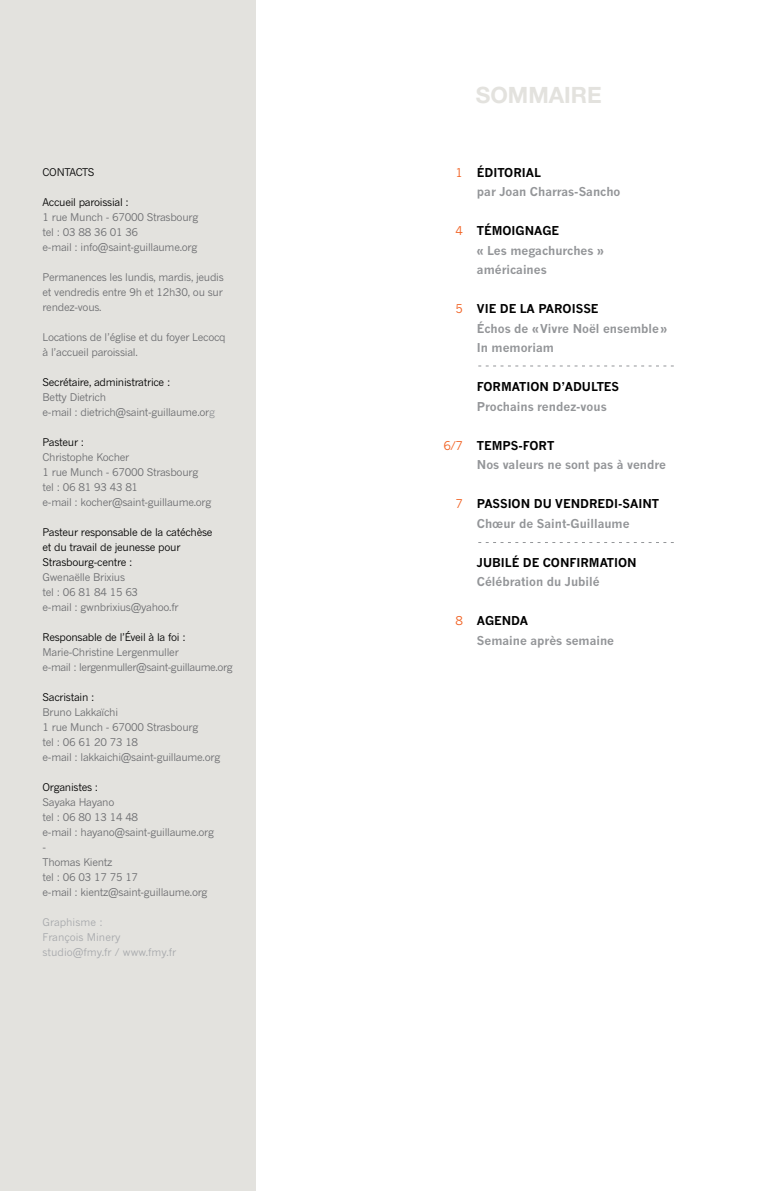
<style>
.page{position:relative;width:766px;height:1191px;background:#fff}
.page>*{position:absolute;margin:0;border:0;box-sizing:border-box;transform-origin:0 0}
.t1{font:700 22.5px "Helvetica Neue LT Pro";color:#e3e2de}
.t2{font:700 12px/19.5px "News Gothic";color:#939598}
.t3{font:700 12px "News Gothic";color:#000}
.t4{font:12px "News Gothic";color:#f16122}
.t5{font:10.5px/15px "News Gothic";letter-spacing:-.025em;color:#6d6e71}
.t6{font:10.5px/15px "News Gothic";letter-spacing:-.025em;color:#000}
.t7{font:10.5px/15px "News Gothic";color:#a7a9ac}
.s1{color:#939598}
</style>
<div class="page">
<div style="left:0;top:0;width:255px;height:1191px;background:#e3e2de"></div>
<svg style="left:478px;top:366px;width:195px;height:1px"></svg>
<svg style="left:478px;top:542px;width:195px;height:1px"></svg>
<p class="t6" style="left:43px;top:164px;width:53px">CONTACTS</p>
<p class="t6" style="left:43px;top:194px;width:88px">Accueil paroissial :</p>
<p class="t5" style="left:43px;top:209px;width:157px">1 rue Munch - 67000 Strasbourg tel : 03 88 36 01 36<br>e-mail : info@saint-guillaume.org</p>
<p class="t5" style="left:43px;top:269px;width:183px;text-align:justify">Permanences les lundis, mardis, jeudis et vendredis entre 9h et 12h30, ou sur rendez-vous.</p>
<p class="t5" style="left:43px;top:329px;width:185px">Locations de l’église et du foyer Lecocq à l’accueil paroissial.</p>
<p class="t6" style="left:43px;top:374px;width:129px">Secrétaire, administratrice :</p>
<p class="t5" style="left:43px;top:389px;width:174px">Betty Dietrich<br>e-mail : dietrich@saint-guillaume.or<span class="s1">g</span></p>
<p class="t6" style="left:43px;top:434px;width:43px">Pasteur :</p>
<p class="t5" style="left:43px;top:449px;width:170px">Christophe Kocher<br>1 rue Munch - 67000 Strasbourg tel : 06 81 93 43 81<br>e-mail : kocher@saint-guillaume.org</p>
<p class="t6" style="left:43px;top:524px;width:171px">Pasteur responsable de la catéchèse et du travail de jeunesse pour<br>Strasbourg-centre :</p>
<p class="t5" style="left:43px;top:569px;width:137px">Gwenaëlle Brixius<br>tel : 06 81 84 15 63<br>e-mail : gwnbrixius@yahoo.fr</p>
<p class="t6" style="left:43px;top:629px;width:145px">Responsable de l’Éveil à la foi :</p>
<p class="t5" style="left:43px;top:644px;width:191px">Marie-Christine Lergenmuller<br>e-mail : lergenmuller@saint-guillaume.org</p>
<p class="t6" style="left:43px;top:689px;width:53px">Sacristain :</p>
<p class="t5" style="left:43px;top:704px;width:179px">Bruno Lakkaïchi<br>1 rue Munch - 67000 Strasbourg<br>tel : 06 61 20 73 18<br>e-mail : lakkaichi@saint-guillaume.org</p>
<p class="t6" style="left:43px;top:779px;width:57px">Organistes :</p>
<p class="t5" style="left:43px;top:794px;width:173px">Sayaka Hayano<br>tel : 06 80 13 14 48<br>e-mail : hayano@saint-guillaume.org -<br>Thomas Kientz<br>tel : 06 03 17 75 17<br>e-mail : kientz@saint-guillaume.org</p>
<p class="t7" style="left:43px;top:914px;width:135px">Graphisme :<br>François Minery studio@fmy.fr / www.fmy.fr</p>
<h1 class="t1" style="left:475px;top:81px;width:127px">SOMMAIRE</h1>
<p class="t4" style="left:455px;top:165px;width:9px">1</p>
<p class="t4" style="left:455px;top:224px;width:9px">4</p>
<p class="t4" style="left:455px;top:302px;width:9px">5</p>
<p class="t4" style="left:443px;top:438px;width:21px">6/7</p>
<p class="t4" style="left:455px;top:497px;width:9px">7</p>
<p class="t4" style="left:455px;top:614px;width:9px">8</p>
<p class="t3" style="left:477px;top:165px;width:65px">ÉDITORIAL</p>
<p class="t2" style="left:477px;top:182px;width:145px">par Joan Charras-Sancho</p>
<p class="t3" style="left:477px;top:223px;width:10px">témoignag</p>
<p class="t3" style="left:551px;top:223px;width:9px">e</p>
<p class="t2" style="left:477px;top:240px;width:128px">« Les megachurches » américaines</p>
<p class="t3" style="left:477px;top:301px;width:78px">vie de la paroiss</p>
<p class="t3" style="left:590px;top:301px;width:9px">e</p>
<p class="t2" style="left:477px;top:318px;width:192px">Échos de « Vivre Noël ensemble»<br>In memoriam</p>
<p class="t3" style="left:477px;top:379px;width:16px">formation</p>
<p class="t3" style="left:552px;top:379px;width:66px">d’adultes</p>
<p class="t2" style="left:477px;top:396px;width:131px">Prochains rendez-vous</p>
<p class="t3" style="left:477px;top:438px;width:62px">tem ps-fort</p>
<p class="t2" style="left:477px;top:455px;width:191px">Nos valeurs ne sont pas à vendre</p>
<p class="t3" style="left:477px;top:496px;width:9px">Passion</p>
<p class="t3" style="left:533px;top:496px;width:47px">du vendr</p>
<p class="t3" style="left:597px;top:496px;width:34px">edi-saint</p>
<p class="t2" style="left:477px;top:513px;width:154px">Chœur de Saint-Guillaume</p>
<p class="t3" style="left:477px;top:555px;width:31px">jubilé</p>
<p class="t3" style="left:522px;top:555px;width:30px">de con</p>
<p class="t3" style="left:569px;top:555px;width:16px">firmation</p>
<p class="t2" style="left:477px;top:572px;width:124px">Célébration du Jubilé</p>
<p class="t3" style="left:477px;top:613px;width:35px">Agenda</p>
<p class="t2" style="left:477px;top:630px;width:139px">Semaine après semaine</p>
</div>
